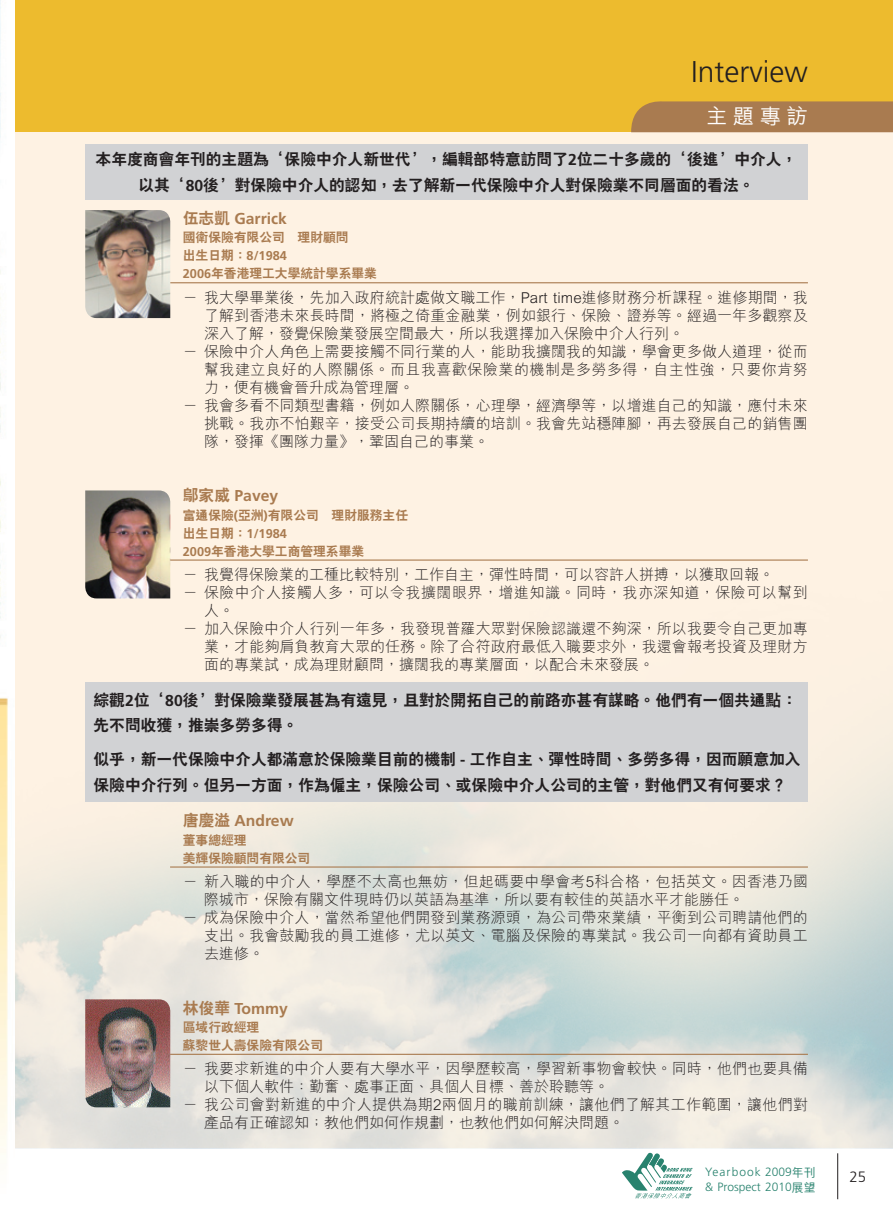
<style>
.page{position:relative;width:893px;height:1212px;background:#fff}
.page>*{position:absolute;margin:0;border:0;box-sizing:border-box;transform-origin:0 0}
.t1{font:300 30px "Frutiger";color:#231f20}
.t2{font:500 21px "M Hei HK";color:#fff}
.t3{font:800 15.75px/25.5px "C Hei 2 HK";color:#231f20}
.t4{font:700 15.75px "Frutiger";color:#a97b50}
.t5{font:300 15px "M Hei HK";letter-spacing:.005em;color:#231f20}
.t6{font:300 15px "M Hei HK";letter-spacing:.035em;color:#231f20}
.t7{font:300 15px "Frutiger";color:#231f20}
.t8{font:800 12.75px/18px "C Hei 2 HK";color:#a97b50}
.t9{font:700 12.75px "Frutiger";color:#a97b50}
.t10{font:300 12px/15px "Frutiger";color:#28826e}
.s1{font-family:"Frutiger";font-weight:700}
.s2{font-family:"C Hei 2 HK";font-weight:800}
.s3{font-family:"M Hei HK";font-weight:500}
</style>
<div class="page">
<div style="left:0;top:0;width:893px;height:132px;background:#edbb2e"></div>
<div style="left:0;top:132px;width:893px;height:1016px;background:#fef2e3"></div>
<img style="left:15px;top:271px;width:878px;height:877px">
<div style="left:631px;top:101px;width:262px;height:31px;background:#a97b50"></div>
<div style="left:85px;top:144px;width:723px;height:55px;background:#d1d2d4"></div>
<div style="left:85px;top:683px;width:723px;height:119px;background:#d1d2d4"></div>
<hr style="left:170px;top:282px;width:638px;height:1px;background:#a97b50">
<hr style="left:170px;top:559px;width:638px;height:2px;background:#a97b50">
<hr style="left:170px;top:866px;width:638px;height:1px;background:#a97b50">
<hr style="left:170px;top:1054px;width:638px;height:1px;background:#a97b50">
<img style="left:85px;top:210px;width:85px;height:108px">
<img style="left:85px;top:490px;width:85px;height:108px">
<img style="left:85px;top:999px;width:85px;height:108px">
<svg style="left:622px;top:1152px;width:71px;height:46px"></svg>
<hr style="left:837px;top:1153px;width:1px;height:46px;background:#231f20">
<img style="left:0;top:0;width:15px;height:1153px">
<h1 class="t1" style="left:691px;top:54px;width:118px">Interview</h1>
<h2 class="t2" style="left:706px;top:101px;width:103px">主 題 專 訪</h2>
<p class="t3" style="left:96px;top:147px;width:703px;text-align:center">本年度商會年刊的主題為‘保險中介人新世代’，編輯部特意訪問了<span class="s1">2</span>位二十多歲的‘後進’中介人，以其‘<span class="s1">80</span>後’對保險中介人的認知，去了解新一代保險中介人對保險業不同層面的看法。</p>
<p class="t4" style="left:183px;top:209px;width:106px"><span class="s2">伍志凱</span> Garrick</p>
<p class="t8" style="left:183px;top:229px;width:167px">國衛保險有限公司 理財顧問</p>
<p class="t9" style="left:183px;top:249px;width:106px"><span class="s2">出生日期：</span>8/1984</p>
<p class="t8" style="left:183px;top:265px;width:196px"><span class="s1">2006</span>年香港理工大學統計學系畢業</p>
<p class="t5" style="left:183px;top:287px;width:627px">－ 我大學畢業後，先加入政府統計處做文職工作，Part time進修財務分析課程。進修期間，我</p>
<p class="t5" style="left:204px;top:305px;width:605px">了解到香港未來長時間，將極之倚重金融業，例如銀行、保險、證券等。經過一年多觀察及</p>
<p class="t5" style="left:204px;top:323px;width:482px">深入了解，發覺保險業發展空間最大，所以我選擇加入保險中介人行列。</p>
<p class="t5" style="left:183px;top:341px;width:626px">－ 保險中介人角色上需要接觸不同行業的人，能助我擴闊我的知識，學會更多做人道理，從而</p>
<p class="t6" style="left:204px;top:359px;width:605px">幫我建立良好的人際關係。而且我喜歡保險業的機制是多勞多得，自主性強，只要你肯努</p>
<p class="t5" style="left:204px;top:377px;width:212px">力，便有機會晉升成為管理層。</p>
<p class="t5" style="left:183px;top:395px;width:626px">－ 我會多看不同類型書籍，例如人際關係，心理學，經濟學等，以增進自己的知識，應付未來</p>
<p class="t5" style="left:204px;top:413px;width:605px">挑戰。我亦不怕艱辛，接受公司長期持續的培訓。我會先站穩陣腳，再去發展自己的銷售團</p>
<p class="t5" style="left:204px;top:431px;width:287px">隊，發揮《團隊力量》，鞏固自己的事業。</p>
<p class="t4" style="left:183px;top:487px;width:97px"><span class="s2">鄔家威</span> Pavey</p>
<p class="t8" style="left:183px;top:506px;width:227px">富通保險<span class="s1">(</span>亞洲<span class="s1">)</span>有限公司 理財服務主任</p>
<p class="t9" style="left:183px;top:526px;width:106px"><span class="s2">出生日期：</span>1/1984</p>
<p class="t8" style="left:183px;top:542px;width:183px"><span class="s1">2009</span>年香港大學工商管理系畢業</p>
<p class="t5" style="left:183px;top:564px;width:593px">－ 我覺得保險業的工種比較特別，工作自主，彈性時間，可以容許人拼搏，以獲取回報。</p>
<p class="t6" style="left:183px;top:582px;width:627px">－ 保險中介人接觸人多，可以令我擴闊眼界，增進知識。同時，我亦深知道，保險可以幫到</p>
<p class="t5" style="left:204px;top:600px;width:31px">人。</p>
<p class="t5" style="left:183px;top:618px;width:626px">－ 加入保險中介人行列一年多，我發現普羅大眾對保險認識還不夠深，所以我要令自己更加專</p>
<p class="t5" style="left:204px;top:636px;width:605px">業，才能夠肩負教育大眾的任務。除了合符政府最低入職要求外，我還會報考投資及理財方</p>
<p class="t5" style="left:204px;top:654px;width:451px">面的專業試，成為理財顧問，擴闊我的專業層面，以配合未來發展。</p>
<p class="t3" style="left:94px;top:687px;width:705px">綜觀<span class="s1">2</span>位‘<span class="s1">80</span>後’對保險業發展甚為有遠見，且對於開拓自己的前路亦甚有謀略。他們有一個共通點：先不問收穫，推崇多勞多得。</p>
<p class="t3" style="left:94px;top:747px;width:709px">似乎，新一代保險中介人都滿意於保險業目前的機制 <span class="s1">-</span> 工作自主、彈性時間、多勞多得，因而願意加入保險中介行列。但另一方面，作為僱主，保險公司、或保險中介人公司的主管，對他們又有何要求？</p>
<p class="t4" style="left:183px;top:812px;width:112px"><span class="s2">唐慶溢</span> Andrew</p>
<p class="t8" style="left:183px;top:831px;width:129px">董事總經理<br>美輝保險顧問有限公司</p>
<p class="t5" style="left:183px;top:871px;width:627px">－ 新入職的中介人，學歷不太高也無妨，但起碼要中學會考5科合格，包括英文。因香港乃國</p>
<p class="t5" style="left:204px;top:889px;width:542px">際城市，保險有關文件現時仍以英語為基準，所以要有較佳的英語水平才能勝任。</p>
<p class="t5" style="left:183px;top:907px;width:626px">－ 成為保險中介人，當然希望他們開發到業務源頭，為公司帶來業績，平衡到公司聘請他們的</p>
<p class="t5" style="left:204px;top:925px;width:605px">支出。我會鼓勵我的員工進修，尤以英文、電腦及保險的專業試。我公司一向都有資助員工</p>
<p class="t5" style="left:204px;top:943px;width:61px">去進修。</p>
<p class="t4" style="left:183px;top:999px;width:107px"><span class="s2">林俊華</span> Tommy</p>
<p class="t8" style="left:183px;top:1018px;width:142px">區域行政經理<br>蘇黎世人壽保險有限公司</p>
<p class="t5" style="left:183px;top:1058px;width:626px">－ 我要求新進的中介人要有大學水平，因學歷較高，學習新事物會較快。同時，他們也要具備</p>
<p class="t5" style="left:204px;top:1076px;width:407px">以下個人軟件：勤奮、處事正面、具個人目標、善於聆聽等。</p>
<p class="t5" style="left:183px;top:1094px;width:627px">－ 我公司會對新進的中介人提供為期2兩個月的職前訓練，讓他們了解其工作範圍，讓他們對</p>
<p class="t5" style="left:204px;top:1112px;width:422px">產品有正確認知；教他們如何作規劃，也教他們如何解決問題。</p>
<p class="t10" style="left:705px;top:1165px;width:112px">Yearbook 2009<span class="s3">年刊</span>&amp; Prospect 2010<span class="s3">展望</span></p>
<p class="t7" style="left:849px;top:1168px;width:18px">25</p>
</div>
